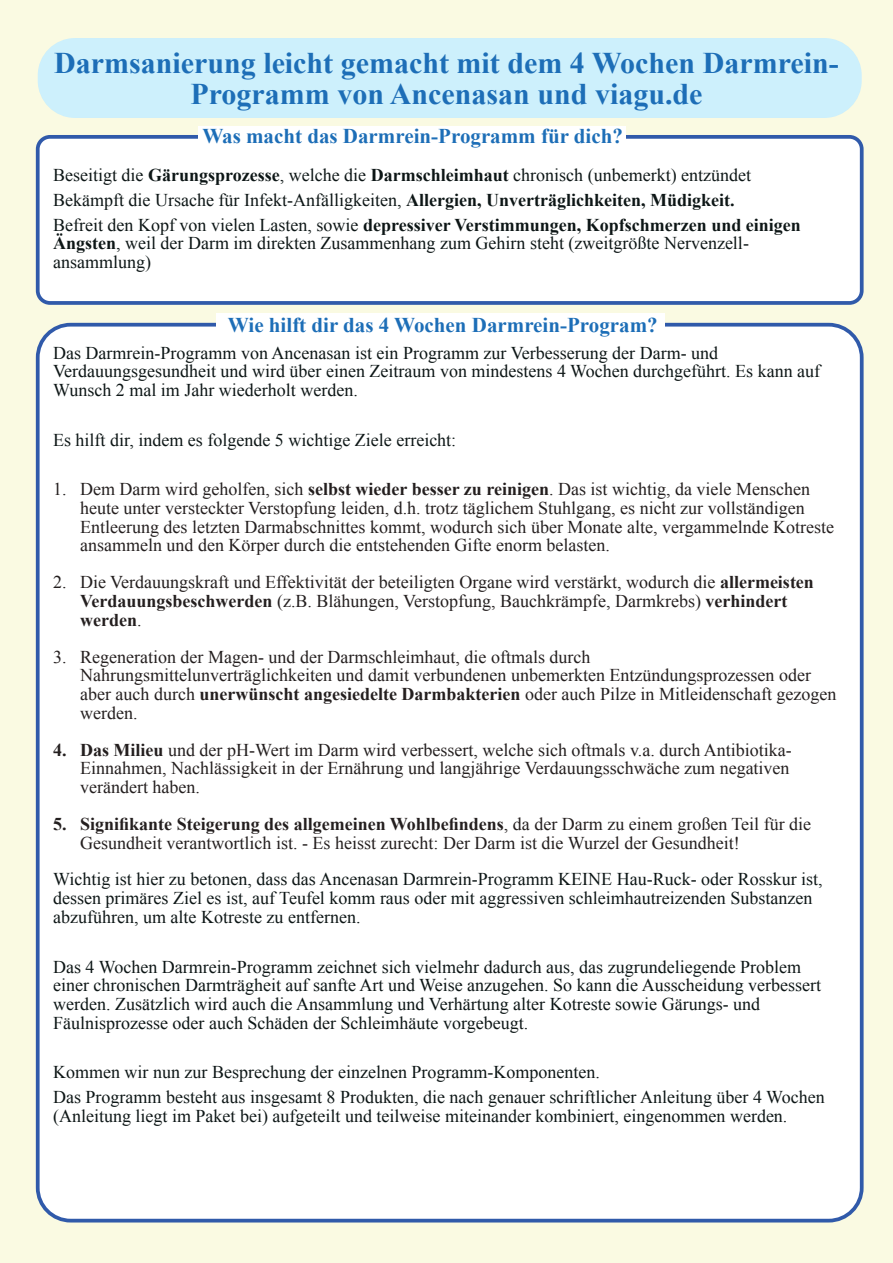
<style>
.page{position:relative;width:893px;height:1263px;background:#fafae2}
.page>*{position:absolute;margin:0;border:0;box-sizing:border-box;transform-origin:0 0}
.t1{font:700 30px/31.3px "Times New Roman";color:#1d6eb7;text-align:center}
.t2{font:700 21px "Times New Roman";color:#1d6eb7}
.t3{font:18px/18.8px "Times New Roman";color:#0d1616}
.t4{font:18px/18.8px "Times New Roman";color:#241f1f}
.s1{font-weight:700}
</style>
<div class="page">
<div style="left:38px;top:38px;width:824px;height:80px;background:#cdf0fc;border-radius:37px"></div>
<div style="left:36px;top:135px;width:828px;height:170px;background:#fff;border:4px solid #305aaa;border-radius:12px"></div>
<div style="left:36px;top:323px;width:828px;height:899px;background:#fff;border:4px solid #305aaa;border-radius:33px"></div>
<div style="left:198px;top:126px;width:428px;height:20px;background:#fff"></div>
<div style="left:216px;top:314px;width:449px;height:22px;background:#fff"></div>
<h1 class="t1" style="left:54px;top:50px;width:786px">Darmsanierung leicht gemacht mit dem 4 Wochen Darmrein-<br>Programm von Ancenasan und viagu.de</h1>
<p class="t2" style="left:202px;top:129px;width:422px">Was macht das Darmrein-Programm für dich?</p>
<p class="t3" style="left:53px;top:164px;width:749px;line-height:24.8px">Beseitigt die <span class="s1">Gärungsprozesse</span>, welche die <span class="s1">Darmschleimhaut</span> chronisch (unbemerkt) entzündet<br>Bekämpft die Ursache für Infekt-Anfälligkeiten, <span class="s1">Allergien, Unverträglichkeiten, Müdigkeit.<br></span>Befreit den Kopf von vielen Lasten, sowie <span class="s1">depressiver Verstimmungen, Kopfschmerzen und einigen</span></p>
<p class="t3" style="left:53px;top:236px;width:697px"><span class="s1">Ängsten</span>, weil der Darm im direkten Zusammenhang zum Gehirn steht (zweitgrößte Nervenzell&shy;ansammlung)</p>
<p class="t2" style="left:228px;top:317px;width:431px">Wie hilft dir das 4 Wochen Darmrein-Program?</p>
<p class="t3" style="left:53px;top:345px;width:769px">Das Darmrein-Programm von Ancenasan ist ein Programm zur Verbesserung der Darm- und<br>Verdauungsgesundheit und wird über einen Zeitraum von mindestens 4 Wochen durchgeführt. Es kann auf<br>Wunsch 2 mal im Jahr wiederholt werden.</p>
<p class="t3" style="left:53px;top:432px;width:405px">Es hilft dir, indem es folgende 5 wichtige Ziele erreicht:</p>
<p class="t4" style="left:80px;top:481px;width:755px;text-indent:-27px">1. Dem Darm wird geholfen, sich <span class="s1">selbst wieder besser zu reinigen</span>. Das ist wichtig, da viele Menschen heute unter versteckter Verstopfung leiden, d.h. trotz täglichem Stuhlgang, es nicht zur vollständigen Entleerung des letzten Darmabschnittes kommt, wodurch sich über Monate alte, vergammelnde Kotreste ansammeln und den Körper durch die entstehenden Gifte enorm belasten.</p>
<p class="t4" style="left:80px;top:574px;width:735px;text-indent:-27px">2. Die Verdauungskraft und Effektivität der beteiligten Organe wird verstärkt, wodurch die <span class="s1">allermeisten<br>Verdauungsbeschwerden</span> (z.B. Blähungen, Verstopfung, Bauchkrämpfe, Darmkrebs) <span class="s1">verhindert werden</span>.</p>
<p class="t4" style="left:80px;top:649px;width:758px;text-indent:-27px">3. Regeneration der Magen- und der Darmschleimhaut, die oftmals durch Nahrungsmittelunverträglichkeiten und damit verbundenen unbemerkten Entzündungsprozessen oder aber auch durch <span class="s1">unerwünscht angesiedelte Darmbakterien</span> oder auch Pilze in Mitleidenschaft gezogen werden.</p>
<p class="t4" style="left:80px;top:742px;width:713px;text-indent:-27px"><span class="s1">4. Das Milieu</span> und der pH-Wert im Darm wird verbessert, welche sich oftmals v.a. durch Antibiotika-<br>Einnahmen, Nachlässigkeit in der Ernährung und langjährige Verdauungsschwäche zum negativen verändert haben.</p>
<p class="t4" style="left:80px;top:816px;width:733px;text-indent:-27px"><span class="s1">5. Signifikante Steigerung des allgemeinen Wohlbefindens</span>, da der Darm zu einem großen Teil für die<br>Gesundheit verantwortlich ist. - Es heisst zurecht: Der Darm ist die Wurzel der Gesundheit!</p>
<p class="t3" style="left:53px;top:872px;width:771px">Wichtig ist hier zu betonen, dass das Ancenasan Darmrein-Programm KEINE Hau-Ruck- oder Rosskur ist, dessen primäres Ziel es ist, auf Teufel komm raus oder mit aggressiven schleimhautreizenden Substanzen abzuführen, um alte Kotreste zu entfernen.</p>
<p class="t3" style="left:53px;top:959px;width:769px">Das 4 Wochen Darmrein-Programm zeichnet sich vielmehr dadurch aus, das zugrundeliegende Problem einer chronischen Darmträgheit auf sanfte Art und Weise anzugehen. So kann die Ausscheidung verbessert werden. Zusätzlich wird auch die Ansammlung und Verhärtung alter Kotreste sowie Gärungs- und Fäulnisprozesse oder auch Schäden der Schleimhäute vorgebeugt.</p>
<p class="t3" style="left:53px;top:1062px;width:773px;line-height:24.8px">Kommen wir nun zur Besprechung der einzelnen Programm-Komponenten.<br>Das Programm besteht aus insgesamt 8 Produkten, die nach genauer schriftlicher Anleitung über 4 Wochen</p>
<p class="t3" style="left:53px;top:1108px;width:736px">(Anleitung liegt im Paket bei) aufgeteilt und teilweise miteinander kombiniert, eingenommen werden.</p>
</div>
